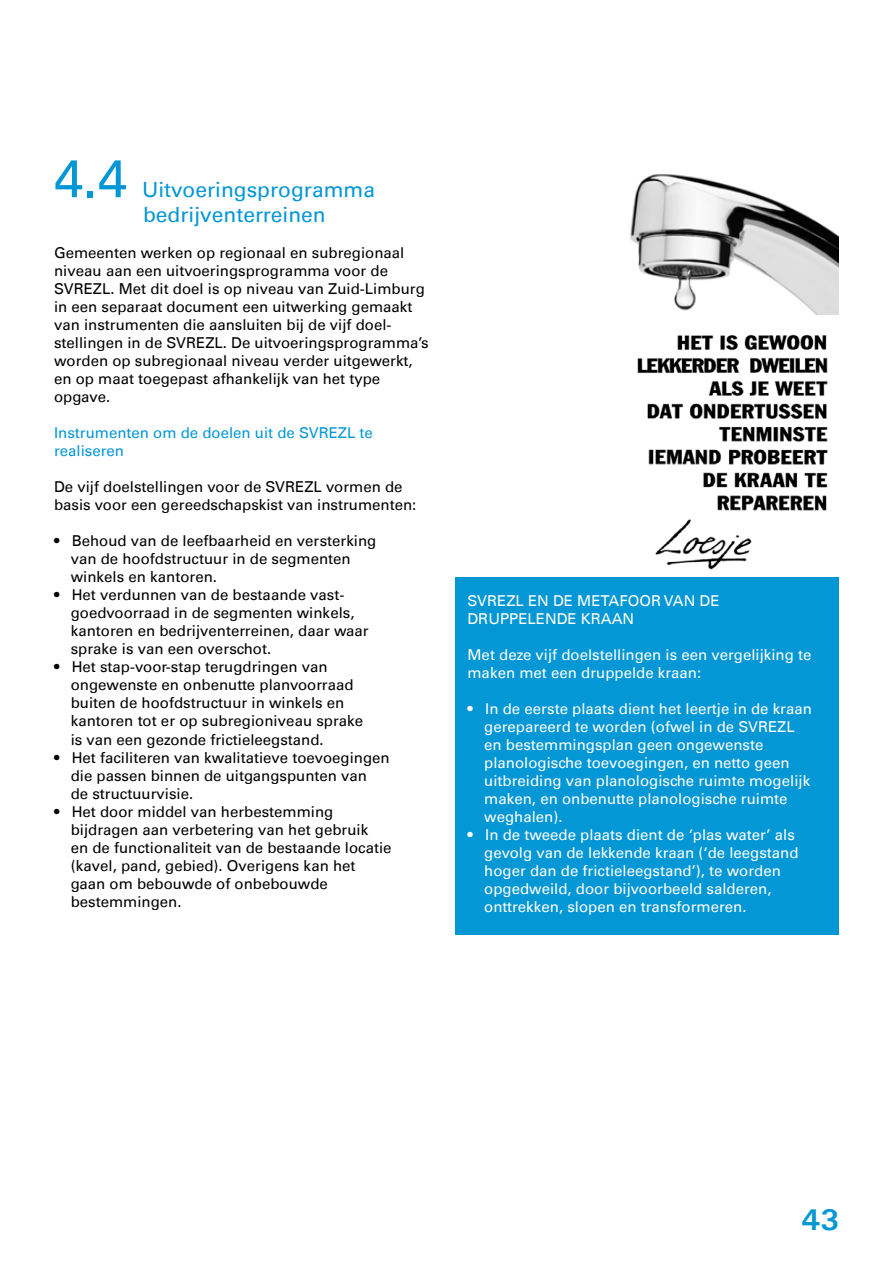
<style>
.page{position:relative;width:893px;height:1263px;background:#fff}
.page>*{position:absolute;margin:0;border:0;box-sizing:border-box;transform-origin:0 0}
.t1{font:52.5px "Univers LT Std";color:#0497d5}
.t2{font:700 30px "Univers";color:#0497d5}
.t3{font:21px/25.2px "Univers LT Std";color:#0497d5}
.t4{font:15px/18px "Univers LT Std";color:#000}
.t5{font:15px/18px "Univers LT Std";color:#fff}
.t6{font:15px/18px "Univers LT Std";color:#0497d5}
</style>
<div class="page">
<img style="left:630px;top:174px;width:209px;height:141px">
<img style="left:637px;top:334px;width:191px;height:236px">
<div style="left:455px;top:577px;width:384px;height:357px;background:#0497d5"></div>
<h1 class="t1" style="left:54px;top:147px;width:74px">4.4</h1>
<h3 class="t3" style="left:142px;top:177px;width:235px">Uitvoeringsprogramma bedrijventerreinen</h3>
<p class="t4" style="left:54px;top:244px;width:376px">Gemeenten werken op regionaal en subregionaal niveau aan een uitvoeringsprogramma voor de SVREZL. Met dit doel is op niveau van Zuid-Limburg in een separaat document een uitwerking gemaakt van instrumenten die aansluiten bij de vijf doel&shy;stellingen in de SVREZL. De uitvoeringsprogramma’s worden op subregionaal niveau verder uitgewerkt, en op maat toegepast afhankelijk van het type opgave.</p>
<p class="t6" style="left:54px;top:424px;width:320px">Instrumenten om de doelen uit de SVREZL te realiseren</p>
<p class="t4" style="left:54px;top:478px;width:364px">De vijf doelstellingen voor de SVREZL vormen de basis voor een gereedschapskist van instrumenten:</p>
<p class="t4" style="left:71px;top:532px;width:307px;text-indent:-17px">• Behoud van de leefbaarheid en versterking van de hoofdstructuur in de segmenten winkels en kantoren.</p>
<p class="t4" style="left:71px;top:586px;width:300px;text-indent:-17px">• Het verdunnen van de bestaande vast&shy;goedvoorraad in de segmenten winkels, kantoren en bedrijventerreinen, daar waar sprake is van een overschot.</p>
<p class="t4" style="left:71px;top:658px;width:294px;text-indent:-17px">• Het stap-voor-stap terugdringen van ongewenste en onbenutte planvoorraad buiten de hoofdstructuur in winkels en kantoren tot er op subregioniveau sprake is van een gezonde frictieleegstand.</p>
<p class="t4" style="left:71px;top:748px;width:320px;text-indent:-17px">• Het faciliteren van kwalitatieve toevoegingen die passen binnen de uitgangspunten van<br>de structuurvisie.</p>
<p class="t4" style="left:71px;top:802px;width:322px;text-indent:-17px">• Het door middel van herbestemming bijdragen aan verbetering van het gebruik<br>en de functionaliteit van de bestaande locatie (kavel, pand, gebied). Overigens kan het gaan om bebouwde of onbebouwde bestemmingen.</p>
<p class="t5" style="left:467px;top:591px;width:254px">SVREZL EN DE METAFOOR VAN DE<br>DRUPPELENDE KRAAN</p>
<p class="t5" style="left:467px;top:645px;width:345px">Met deze vijf doelstellingen is een vergelijking te maken met een druppelde kraan:</p>
<p class="t5" style="left:484px;top:699px;width:329px;text-indent:-17px">• In de eerste plaats dient het leertje in de kraan gerepareerd te worden (ofwel in de SVREZL en bestemmingsplan geen ongewenste planologische toevoegingen, en netto geen uitbreiding van planologische ruimte mogelijk maken, en onbenutte planologische ruimte weghalen).</p>
<p class="t5" style="left:484px;top:825px;width:316px;text-indent:-17px">• In de tweede plaats dient de ‘plas water’ als gevolg van de lekkende kraan (‘de leegstand hoger dan de frictieleegstand’), te worden opgedweild, door bijvoorbeeld salderen, onttrekken, slopen en transformeren.</p>
<h2 class="t2" style="left:801px;top:1200px;width:39px">43</h2>
</div>
